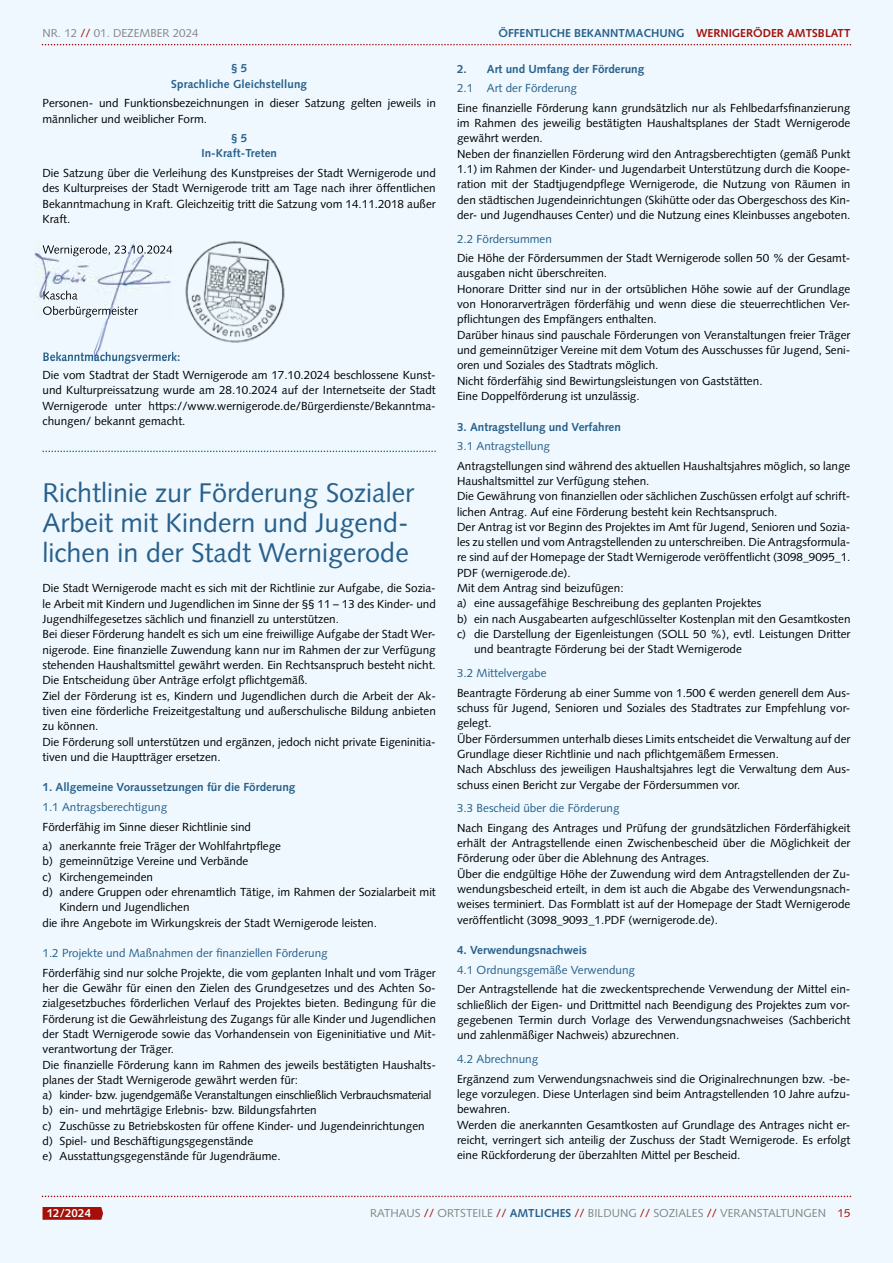
<style>
.page{position:relative;width:893px;height:1263px;background:#eef8fe}
.page>*{position:absolute;margin:0;border:0;box-sizing:border-box;transform-origin:0 0}
.t1{font:27px/30px "Syntax LT Std";color:#28608b}
.t2{font:11.7px/15.3px "Syntax LT Std";color:#000}
.t3{font:11.7px "Syntax LT Std";color:#28608b}
.t4{font:700 11.7px "Syntax LT Std";color:#28608b}
.t5{font:700 11.55px/15.3px "Syntax LT Std";color:#28608b;text-align:center}
.t6{font:11.55px "Syntax LT Std";color:#868786}
.t7{font:11.55px "Syntax LT Std";color:#868789}
.t8{font:700 11.55px "Syntax LT Std";letter-spacing:.01em;color:#fff}
.s1{color:#a50f08}
.s2{font-weight:700;color:#28608b}
</style>
<div class="page">
<svg style="left:42px;top:1196px;width:809px;height:1px"></svg>
<svg style="left:42px;top:44px;width:809px;height:1px"></svg>
<svg style="left:43px;top:1207px;width:60px;height:13px"></svg>
<svg style="left:43px;top:451px;width:393px;height:1px"></svg>
<img style="left:34px;top:241px;width:137px;height:111px">
<img style="left:43px;top:245px;width:129px;height:11px">
<img style="left:44px;top:291px;width:34px;height:9px">
<img style="left:43px;top:306px;width:95px;height:11px">
<img style="left:43px;top:352px;width:129px;height:8px">
<img style="left:185px;top:241px;width:100px;height:102px">
<p class="t7" style="left:43px;top:27px;width:157px">NR. 12 <span class="s1">//</span> 01. DEZEMBER 2024</p>
<p class="t5" style="left:498px;top:26px;width:354px">ÖFFENTLICHE BEKANNTMACHUNG <span class="s1">WERNIGERÖDER AMTSBLATT</span></p>
<p class="t5" style="left:171px;top:61px;width:137px">§ 5<br>Sprachliche Gleichstellung</p>
<p class="t2" style="left:43px;top:96px;width:395px">Personen- und Funktionsbezeichnungen in dieser Satzung gelten jeweils in männlicher und weiblicher Form.</p>
<p class="t5" style="left:201px;top:131px;width:77px">§ 5<br>In-Kraft-Treten</p>
<p class="t2" style="left:43px;top:165px;width:395px;text-align:justify">Die Satzung über die Verleihung des Kunstpreises der Stadt Wernigerode und des Kulturpreises der Stadt Wernigerode tritt am Tage nach ihrer öffentlichen Bekanntmachung in Kraft. Gleichzeitig tritt die Satzung vom 14.11.2018 außer Kraft.</p>
<p class="t4" style="left:43px;top:350px;width:139px">Bekanntmachungsvermerk:</p>
<p class="t2" style="left:43px;top:367px;width:395px;text-align:justify">Die vom Stadtrat der Stadt Wernigerode am 17.10.2024 beschlossene Kunst&shy;und Kulturpreissatzung wurde am 28.10.2024 auf der Internetseite der Stadt Wernigerode unter https://www.wernigerode.de/Bürgerdienste/Bekanntma&shy;chungen/ bekannt gemacht.</p>
<h1 class="t1" style="left:43px;top:478px;width:373px">Richtlinie zur Förderung Sozialer<br>Arbeit mit Kindern und Jugend&shy;lichen in der Stadt Wernigerode</h1>
<p class="t2" style="left:43px;top:581px;width:395px">Die Stadt Wernigerode macht es sich mit der Richtlinie zur Aufgabe, die Sozia&shy;le Arbeit mit Kindern und Jugendlichen im Sinne der §§ 11 – 13 des Kinder- und Jugendhilfegesetzes sächlich und finanziell zu unterstützen.<br>Bei dieser Förderung handelt es sich um eine freiwillige Aufgabe der Stadt Wer&shy;nigerode. Eine finanzielle Zuwendung kann nur im Rahmen der zur Verfügung stehenden Haushaltsmittel gewährt werden. Ein Rechtsanspruch besteht nicht.<br>Die Entscheidung über Anträge erfolgt pflichtgemäß.<br>Ziel der Förderung ist es, Kindern und Jugendlichen durch die Arbeit der Ak&shy;tiven eine förderliche Freizeitgestaltung und außerschulische Bildung anbieten zu können.<br>Die Förderung soll unterstützen und ergänzen, jedoch nicht private Eigeninitia&shy;tiven und die Hauptträger ersetzen.</p>
<p class="t4" style="left:43px;top:781px;width:254px">1. Allgemeine Voraussetzungen für die Förderung</p>
<p class="t3" style="left:43px;top:800px;width:126px">1.1 Antragsberechtigung</p>
<p class="t2" style="left:43px;top:817px;width:240px;line-height:19.5px">Förderfähig im Sinne dieser Richtlinie sind<br>a) anerkannte freie Träger der Wohlfahrtpflege</p>
<p class="t2" style="left:43px;top:854px;width:207px">b) gemeinnützige Vereine und Verbände</p>
<p class="t2" style="left:43px;top:869px;width:112px">c) Kirchengemeinden</p>
<p class="t2" style="left:43px;top:884px;width:395px">d) andere Gruppen oder ehrenamtlich Tätige, im Rahmen der Sozialarbeit mit</p>
<p class="t2" style="left:60px;top:900px;width:132px">Kindern und Jugendlichen</p>
<p class="t2" style="left:43px;top:915px;width:336px">die ihre Angebote im Wirkungskreis der Stadt Wernigerode leisten.</p>
<p class="t3" style="left:43px;top:946px;width:287px">1.2 Projekte und Maßnahmen der finanziellen Förderung</p>
<p class="t2" style="left:43px;top:965px;width:395px">Förderfähig sind nur solche Projekte, die vom geplanten Inhalt und vom Träger her die Gewähr für einen den Zielen des Grundgesetzes und des Achten So&shy;zialgesetzbuches förderlichen Verlauf des Projektes bieten. Bedingung für die Förderung ist die Gewährleistung des Zugangs für alle Kinder und Jugendlichen der Stadt Wernigerode sowie das Vorhandensein von Eigeninitiative und Mit&shy;verantwortung der Träger.<br>Die finanzielle Förderung kann im Rahmen des jeweils bestätigten Haushalts&shy;planes der Stadt Wernigerode gewährt werden für:<br>a) kinder- bzw. jugendgemäße Veranstaltungen einschließlich Verbrauchsmaterial b) ein- und mehrtägige Erlebnis- bzw. Bildungsfahrten<br>c) Zuschüsse zu Betriebskosten für offene Kinder- und Jugendeinrichtungen d) Spiel- und Beschäftigungsgegenstände<br>e) Ausstattungsgegenstände für Jugendräume.</p>
<p class="t4" style="left:457px;top:62px;width:189px">2. Art und Umfang der Förderung</p>
<p class="t3" style="left:457px;top:81px;width:122px">2.1 Art der Förderung</p>
<p class="t2" style="left:457px;top:100px;width:395px">Eine finanzielle Förderung kann grundsätzlich nur als Fehlbedarfsfinanzierung im Rahmen des jeweilig bestätigten Haushaltsplanes der Stadt Wernigerode gewährt werden.<br>Neben der finanziellen Förderung wird den Antragsberechtigten (gemäß Punkt 1.1) im Rahmen der Kinder- und Jugendarbeit Unterstützung durch die Koope&shy;ration mit der Stadtjugendpflege Wernigerode, die Nutzung von Räumen in den städtischen Jugendeinrichtungen (Skihütte oder das Obergeschoss des Kin&shy;der- und Jugendhauses Center) und die Nutzung eines Kleinbusses angeboten.</p>
<p class="t3" style="left:457px;top:232px;width:96px">2.2 Fördersummen</p>
<p class="t2" style="left:457px;top:250px;width:395px">Die Höhe der Fördersummen der Stadt Wernigerode sollen 50 % der Gesamt&shy;ausgaben nicht überschreiten.<br>Honorare Dritter sind nur in der ortsüblichen Höhe sowie auf der Grundlage von Honorarverträgen förderfähig und wenn diese die steuerrechtlichen Ver&shy;pflichtungen des Empfängers enthalten.<br>Darüber hinaus sind pauschale Förderungen von Veranstaltungen freier Träger und gemeinnütziger Vereine mit dem Votum des Ausschusses für Jugend, Seni&shy;oren und Soziales des Stadtrats möglich.<br>Nicht förderfähig sind Bewirtungsleistungen von Gaststätten.<br>Eine Doppelförderung ist unzulässig.</p>
<p class="t4" style="left:457px;top:420px;width:165px">3. Antragstellung und Verfahren</p>
<p class="t3" style="left:457px;top:439px;width:94px">3.1 Antragstellung</p>
<p class="t2" style="left:457px;top:458px;width:395px">Antragstellungen sind während des aktuellen Haushaltsjahres möglich, so lange</p>
<p class="t2" style="left:457px;top:473px;width:194px">Haushaltsmittel zur Verfügung stehen.</p>
<p class="t2" style="left:457px;top:489px;width:395px">Die Gewährung von finanziellen oder sächlichen Zuschüssen erfolgt auf schrift-</p>
<p class="t2" style="left:457px;top:504px;width:322px">lichen Antrag. Auf eine Förderung besteht kein Rechtsanspruch.</p>
<p class="t2" style="left:457px;top:519px;width:395px">Der Antrag ist vor Beginn des Projektes im Amt für Jugend, Senioren und Sozia-</p>
<p class="t2" style="left:457px;top:534px;width:395px">les zu stellen und vom Antragstellenden zu unterschreiben. Die Antragsformula-</p>
<p class="t2" style="left:457px;top:550px;width:395px">re sind auf der Homepage der Stadt Wernigerode veröffentlicht (3098_9095_1.</p>
<p class="t2" style="left:457px;top:565px;width:115px">PDF (wernigerode.de).</p>
<p class="t2" style="left:457px;top:580px;width:168px">Mit dem Antrag sind beizufügen:</p>
<p class="t2" style="left:457px;top:596px;width:306px">a) eine aussagefähige Beschreibung des geplanten Projektes</p>
<p class="t2" style="left:457px;top:611px;width:395px">b) ein nach Ausgabearten aufgeschlüsselter Kostenplan mit den Gesamtkosten</p>
<p class="t2" style="left:457px;top:626px;width:395px">c) die Darstellung der Eigenleistungen (SOLL 50 %), evtl. Leistungen Dritter</p>
<p class="t2" style="left:474px;top:642px;width:269px">und beantragte Förderung bei der Stadt Wernigerode</p>
<p class="t3" style="left:457px;top:666px;width:91px">3.2 Mittelvergabe</p>
<p class="t2" style="left:457px;top:685px;width:395px">Beantragte Förderung ab einer Summe von 1.500 € werden generell dem Aus&shy;schuss für Jugend, Senioren und Soziales des Stadtrates zur Empfehlung vor&shy;gelegt.<br>Über Fördersummen unterhalb dieses Limits entscheidet die Verwaltung auf der Grundlage dieser Richtlinie und nach pflichtgemäßem Ermessen.<br>Nach Abschluss des jeweiligen Haushaltsjahres legt die Verwaltung dem Aus&shy;schuss einen Bericht zur Vergabe der Fördersummen vor.</p>
<p class="t3" style="left:457px;top:801px;width:164px">3.3 Bescheid über die Förderung</p>
<p class="t2" style="left:457px;top:820px;width:395px">Nach Eingang des Antrages und Prüfung der grundsätzlichen Förderfähigkeit erhält der Antragstellende einen Zwischenbescheid über die Möglichkeit der Förderung oder über die Ablehnung des Antrages.<br>Über die endgültige Höhe der Zuwendung wird dem Antragstellenden der Zu&shy;wendungsbescheid erteilt, in dem ist auch die Abgabe des Verwendungsnach&shy;weises terminiert. Das Formblatt ist auf der Homepage der Stadt Wernigerode veröffentlicht (3098_9093_1.PDF (wernigerode.de).</p>
<p class="t4" style="left:457px;top:943px;width:132px">4. Verwendungsnachweis</p>
<p class="t3" style="left:457px;top:963px;width:179px">4.1 Ordnungsgemäße Verwendung</p>
<p class="t2" style="left:457px;top:982px;width:395px;text-align:justify">Der Antragstellende hat die zweckentsprechende Verwendung der Mittel ein&shy;schließlich der Eigen- und Drittmittel nach Beendigung des Projektes zum vor&shy;gegebenen Termin durch Vorlage des Verwendungsnachweises (Sachbericht und zahlenmäßiger Nachweis) abzurechnen.</p>
<p class="t3" style="left:457px;top:1052px;width:83px">4.2 Abrechnung</p>
<p class="t2" style="left:457px;top:1071px;width:395px">Ergänzend zum Verwendungsnachweis sind die Originalrechnungen bzw. -be&shy;lege vorzulegen. Diese Unterlagen sind beim Antragstellenden 10 Jahre aufzu&shy;bewahren.<br>Werden die anerkannten Gesamtkosten auf Grundlage des Antrages nicht er&shy;reicht, verringert sich anteilig der Zuschuss der Stadt Wernigerode. Es erfolgt eine Rückforderung der überzahlten Mittel per Bescheid.</p>
<p class="t8" style="left:47px;top:1207px;width:46px">12/2024</p>
<p class="t6" style="left:370px;top:1206px;width:482px">RATHAUS <span class="s1">//</span> ORTSTEILE <span class="s1">//</span> <span class="s2">AMTLICHES</span> <span class="s1">//</span> BILDUNG <span class="s1">//</span> SOZIALES <span class="s1">//</span> VERANSTALTUNGEN <span class="s1">15</span></p>
</div>
